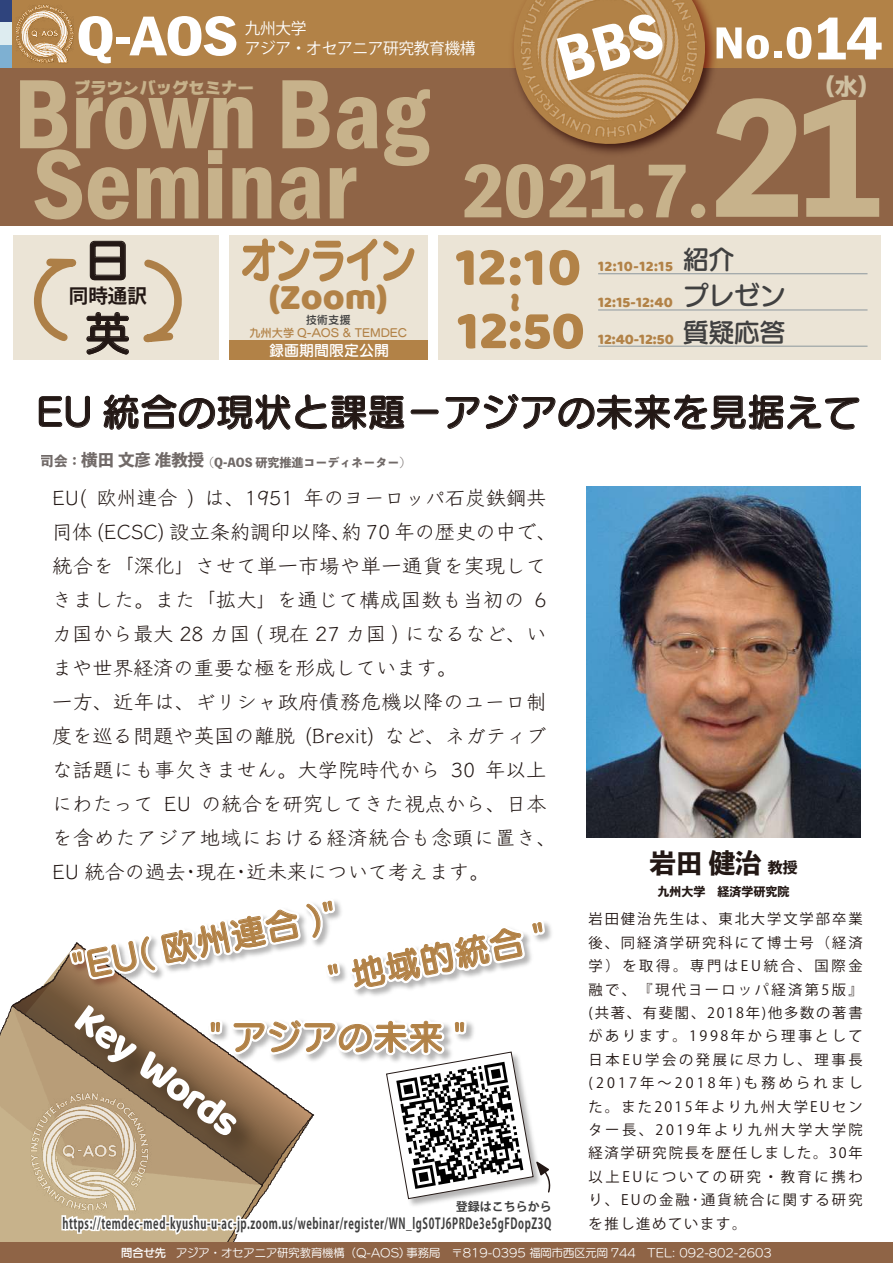
<style>
.page{position:relative;width:893px;height:1263px;background:#fff}
.page>*{position:absolute;margin:0;border:0;box-sizing:border-box;transform-origin:0 0}
.t1{font:800 150px "Toppan Bunkyu Midashi Gothic Std N";color:#c7b28b}
.t2{font:600 condensed 102px "Franklin Gothic";color:#c7b28b}
.t3{font:800 67.5px "Toppan Bunkyu Midashi Gothic Std N";color:#c7b28b}
.t4{font:600 condensed 58.2px "Franklin Gothic";color:#fff;scale:1.2 1}
.t5{font:55.5px "Baloo Tammudu";color:#b28247}
.t6{font:600 condensed 46.5px "Franklin Gothic";color:#fff;scale:1.2 1}
.t7{font:46.05px "Seurat Pro N DB";color:#b28247;scale:.76 1}
.t8{font:46.05px/73.1px "Seurat Pro N DB";color:#231815}
.t9{font:42px "Baloo Tammudu";color:#fff}
.t10{font:37.95px "Seurat Pro N DB";color:#231815}
.t11{font:37.5px "Baloo Tammudu";color:#b28247}
.t12{font:34.5px "Seurat Pro N DB";letter-spacing:.025em;color:#8f6446}
.t13{font:800 26.7px "Toppan Bunkyu Midashi Gothic Std N";color:#231815}
.t14{font:25.5px/36.3px "UD Marugo Large Pr 6 N DB";color:#404040}
.t15{font:22.95px "Hira Kaku Std W8";color:#cfc0a1}
.t16{font:20.25px/34px "Klee Pro M";letter-spacing:.005em;color:#231815}
.t17{font:700 19.5px "Koz Go Pr 6 N";color:#231815}
.t18{font:16.35px "Ro Brush Std UB";color:#c7b28b}
.t19{font:15.75px/20.1px "Koz Go Pr 6 N";letter-spacing:-.025em;color:#fff}
.t20{font:700 15px "Koz Go Pr 6 N";letter-spacing:.055em;color:#404040;scale:.67 1}
.t21{font:15px "Baloo";letter-spacing:.015em;color:#b28247}
.t22{font:15px "Seurat Pro N DB";color:#fff}
.t23{font:14.25px/23.4px "Koz Go Pr 6 N";letter-spacing:.15em;color:#231815;text-align:justify}
.t24{font:800 12px "Toppan Bunkyu Midashi Gothic Std N";color:#231815}
.t25{font:700 12px "Koz Go Pr 6 N";color:#404040}
.t26{font:11.25px "UD Marugo Large Pr 6 N M";color:#fff}
.t27{font:11.25px "Seurat Pro N DB";color:#b28247}
.t28{font:11.25px "Seurat Pro N DB";color:#404040}
.s1{font-size:62.25px}
.s2{font-size:13.5px}
.s3{font-size:16.5px}
.s4{font-size:15px}
.s5{font-family:"UD Marugo Large Pr 6 N DB"}
</style>
<div class="page">
<div style="left:229px;top:235px;width:198px;height:125px;background:#ebe4d6"></div>
<div style="left:0;top:68px;width:893px;height:157px;background:#8f6446"></div>
<div style="left:438px;top:235px;width:442px;height:125px;background:#ebe4d6"></div>
<div style="left:13px;top:235px;width:205px;height:125px;background:#ebe4d6"></div>
<div style="left:0;top:0;width:893px;height:68px;background:#b28247"></div>
<div style="left:0;top:0;width:11px;height:23px;background:#2f447d"></div>
<div style="left:0;top:45px;width:11px;height:23px;background:#7eb0d2"></div>
<div style="left:0;top:23px;width:11px;height:22px;background:#ddecf0"></div>
<img style="left:4px;top:0;width:70px;height:68px">
<img style="left:586px;top:486px;width:275px;height:351px">
<svg style="left:0;top:1005px;width:12px;height:180px;background:#c5b18f"></svg>
<img style="left:8px;top:1069px;width:4px;height:164px">
<div style="left:0;top:1242px;width:893px;height:21px;background:#8f6446"></div>
<svg style="left:34px;top:240px;width:148px;height:115px"></svg>
<svg style="left:242px;top:238px;width:173px;height:44px"></svg>
<svg style="left:38px;top:395px;width:52px;height:33px"></svg>
<svg style="left:103px;top:394px;width:302px;height:36px"></svg>
<div style="left:411px;top:410px;width:28px;height:4px;border:1px solid #231815;border-radius:2px"></div>
<svg style="left:445px;top:394px;width:415px;height:36px"></svg>
<hr style="left:598px;top:273px;width:269px;height:1px;background:#8d989e">
<hr style="left:598px;top:310px;width:269px;height:1px;background:#8d989e">
<hr style="left:598px;top:346px;width:269px;height:1px;background:#8d989e">
<div style="left:229px;top:340px;width:198px;height:20px;background:#b28247"></div>
<svg style="left:12px;top:900px;width:540px;height:342px"></svg>
<svg style="left:512px;top:0;width:202px;height:153px"></svg>
<h3 class="t4" style="left:76px;top:-3px;width:137px">Q-AOS</h3>
<p class="t19" style="left:245px;top:18px;width:232px">九州大学<br>アジア・オセアニア研究教育機構</p>
<h3 class="t6" style="left:713px;top:12px;width:143px">No.0<span class="s1">14</span></h3>
<h2 class="t2" style="left:14px;top:46px;width:417px">Brown Bag</h2>
<p class="t15" style="left:812px;top:73px;width:71px">（水）</p>
<p class="t18" style="left:74px;top:76px;width:181px">ブラウンバッグセミナー</p>
<h1 class="t1" style="left:708px;top:44px;width:176px">21</h1>
<h2 class="t2" style="left:33px;top:116px;width:325px">Seminar</h2>
<h3 class="t3" style="left:461px;top:140px;width:249px">2021.7.</h3>
<h3 class="t7" style="left:241px;top:229px;width:231px">オンライン</h3>
<h3 class="t8" style="left:85px;top:222px;width:47px">日英</h3>
<p class="t17" style="left:69px;top:285px;width:80px">同時通訳</p>
<h3 class="t11" style="left:268px;top:274px;width:121px">(Zoom)</h3>
<p class="t28" style="left:306px;top:312px;width:46px">技術支援</p>
<p class="t27" style="left:249px;top:325px;width:159px">九州大学 Q-AOS &amp; TEMDEC</p>
<p class="t22" style="left:269px;top:341px;width:122px">録画期間限定公開</p>
<h3 class="t5" style="left:456px;top:233px;width:127px">12:10</h3>
<h3 class="t11" style="left:541px;top:293px;width:20px;rotate:90deg">~</h3>
<h3 class="t5" style="left:457px;top:296px;width:129px">12:50</h3>
<p class="t21" style="left:598px;top:257px;width:76px">12:10-12:15</p>
<p class="t21" style="left:598px;top:293px;width:76px">12:15-12:40</p>
<p class="t21" style="left:598px;top:330px;width:77px">12:40-12:50</p>
<p class="t14" style="left:683px;top:242px;width:103px">紹介<br>プレゼン質疑応答</p>
<h3 class="t10" style="left:36px;top:387px;width:826px">EU 統合の現状と課題－アジアの未来を見据えて</h3>
<p class="t24" style="left:41px;top:453px;width:372px"><span class="s2">司会：</span><span class="s3">横田 文彦 准教授</span> （Q-AOS 研究推進コーディネーター）</p>
<p class="t16" style="left:52px;top:481px;width:506px">EU( 欧州連合 ) は、1951 年のヨーロッパ石炭鉄鋼共同体 (ECSC) 設立条約調印以降、約 70 年の歴史の中で、統合を「深化」させて単一市場や単一通貨を実現してきました。また「拡大」を通じて構成国数も当初の 6カ国から最大 28 カ国 ( 現在 27 カ国 ) になるなど、いまや世界経済の重要な極を形成しています。<br>一方、近年は、ギリシャ政府債務危機以降のユーロ制度を巡る問題や英国の離脱 (Brexit) など、ネガティブな話題にも事欠きません。大学院時代から 30 年以上にわたって EU の統合を研究してきた視点から、日本を含めたアジア地域における経済統合も念頭に置き、<br>EU 統合の過去･現在･近未来について考えます。</p>
<h3 class="t12" style="left:68px;top:945px;width:271px;rotate:-11deg">"EU( 欧州連合 )"</h3>
<h3 class="t12" style="left:324px;top:957px;width:224px;rotate:-11deg">" 地域的統合 "</h3>
<h3 class="t12" style="left:209px;top:1014px;width:259px">" アジアの未来 "</h3>
<h3 class="t9" style="left:94px;top:992px;width:195px;rotate:36deg">Key Words</h3>
<p class="t25" style="left:456px;top:1200px;width:97px">登録はこちらから</p>
<p class="t20" style="left:62px;top:1215px;width:731px">https://temdec-med-kyushu-u-ac-jp.zoom.us/webinar/register/WN_lgS0TJ6PRDe3e5gFDopZ3Q</p>
<h3 class="t13" style="left:649px;top:843px;width:150px">岩田 健治 <span class="s4">教授</span></h3>
<p class="t24" style="left:658px;top:882px;width:133px">九州大学　経済学研究院</p>
<p class="t23" style="left:588px;top:908px;width:276px">岩田健治先生は、東北大学文学部卒業後、同経済学研究科にて博士号（経済学）を取得。専門はEU統合、国際金融で、『現代ヨーロッパ経済第5版』(共著、有斐閣、2018年)他多数の著書があります。1998年から理事として日本EU学会の発展に尽力し、理事長(2017年～2018年)も務められました。また2015年より九州大学EUセンター長、2019年より九州大学大学院経済学研究院長を歴任しました。30年以上EUについての研究・教育に携わり、EUの金融･通貨統合に関する研究を推し進めています。</p>
<p class="t26" style="left:121px;top:1246px;width:652px"><span class="s5">問合せ先</span> アジア・オセアニア研究教育機構（Q-AOS) 事務局　〒819-0395 福岡市西区元岡 744　TEL: 092-802-2603</p>
</div>
